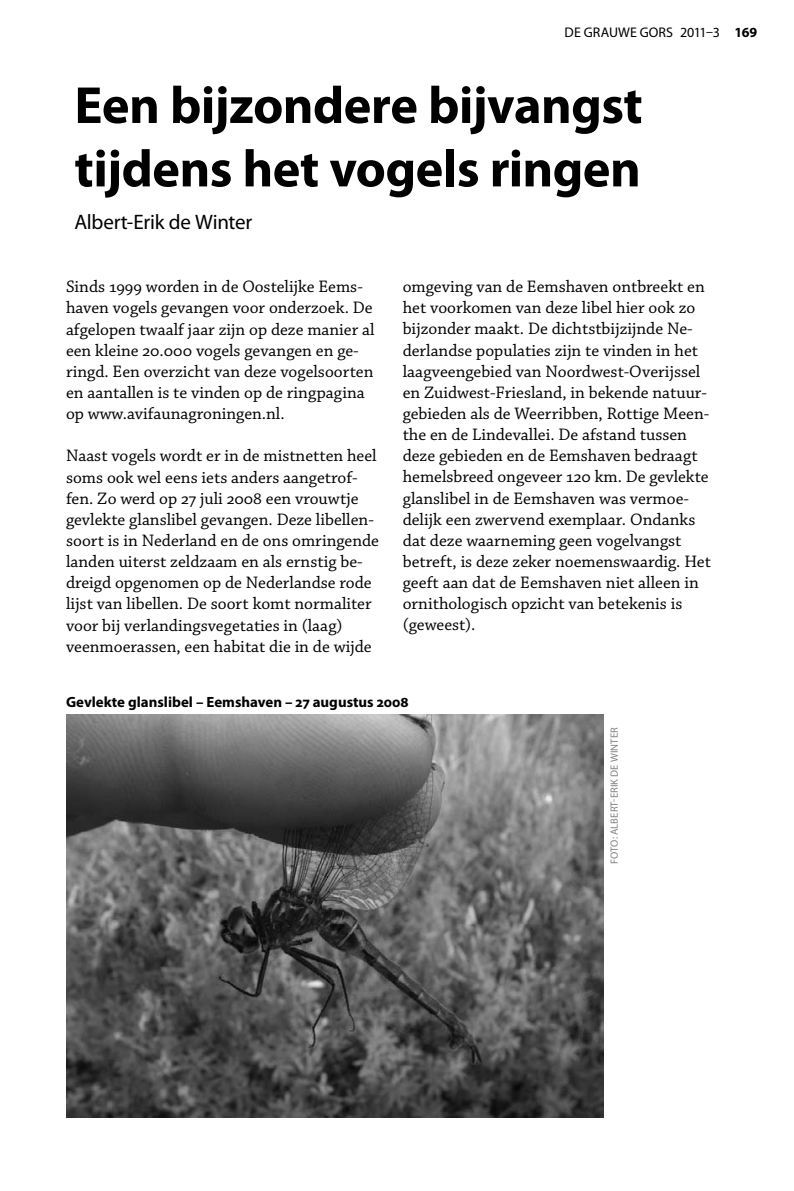
<style>
.page{position:relative;width:794px;height:1191px;background:#fff}
.page>*{position:absolute;margin:0;border:0;box-sizing:border-box;transform-origin:0 0}
.t1{font:700 52.5px/63.4px "Myriad Pro";letter-spacing:-.01em;color:#000}
.t2{font:21px "Myriad Pro";letter-spacing:-.015em;color:#000}
.t3{font:17.5px/21.2px "Chaparral Pro";color:#000}
.t4{font:700 14.88px "Myriad Pro";color:#000}
.t5{font:14px "Myriad Pro";letter-spacing:.005em;color:#000}
.t6{font:10.5px "Myriad Pro";letter-spacing:.01em;color:#818084}
.s1{font-weight:700}
</style>
<div class="page">
<img style="left:66px;top:715px;width:538px;height:402px">
<p class="t5" style="left:564px;top:24px;width:194px">DE GRAUWE GORS 2011–3 <span class="s1">169</span></p>
<p class="t1" style="left:74px;top:72px;width:570px">Een bijzondere bijvangst tijdens het vogels ringen</p>
<p class="t2" style="left:74px;top:209px;width:179px">ALBERT-ERIK DE WINTER</p>
<p class="t3" style="left:66px;top:277px;width:310px">Sinds 1999 worden in de Oostelijke Eems&shy;haven vogels gevangen voor onderzoek. De afgelopen twaalf jaar zijn op deze manier al een kleine 20.000 vogels gevangen en ge&shy;ringd. Een overzicht van deze vogelsoorten en aantallen is te vinden op de ringpagina op www.avifaunagroningen.nl.</p>
<p class="t3" style="left:66px;top:446px;width:314px">Naast vogels wordt er in de mistnetten heel soms ook wel eens iets anders aangetrof&shy;fen. Zo werd op 27 juli 2008 een vrouwtje gevlekte glanslibel gevangen. Deze libellen&shy;soort is in Nederland en de ons omringende landen uiterst zeldzaam en als ernstig be&shy;dreigd opgenomen op de Nederlandse rode lijst van libellen. De soort komt normaliter voor bij verlandingsvegetaties in (laag) veenmoerassen, een habitat die in de wijde</p>
<p class="t3" style="left:403px;top:277px;width:310px">omgeving van de Eemshaven ontbreekt en het voorkomen van deze libel hier ook zo bijzonder maakt. De dichtstbijzijnde Ne&shy;derlandse populaties zijn te vinden in het laagveengebied van Noordwest-Overijssel en Zuidwest-Friesland, in bekende natuur&shy;gebieden als de Weerribben, Rottige Meen&shy;the en de Lindevallei. De afstand tussen deze gebieden en de Eemshaven bedraagt hemelsbreed ongeveer 120 km. De gevlekte glanslibel in de Eemshaven was vermoe&shy;delijk een zwervend exemplaar. Ondanks dat deze waarneming geen vogelvangst betreft, is deze zeker noemenswaardig. Het geeft aan dat de Eemshaven niet alleen in ornithologisch opzicht van betekenis is (geweest).</p>
<p class="t4" style="left:66px;top:692px;width:344px">Gevlekte glanslibel – Eemshaven – 27 augustus 2008</p>
<p class="t6" style="left:607px;top:864px;width:138px;rotate:-90deg">FOTO: ALBERT-ERIK DE WINTER</p>
</div>
